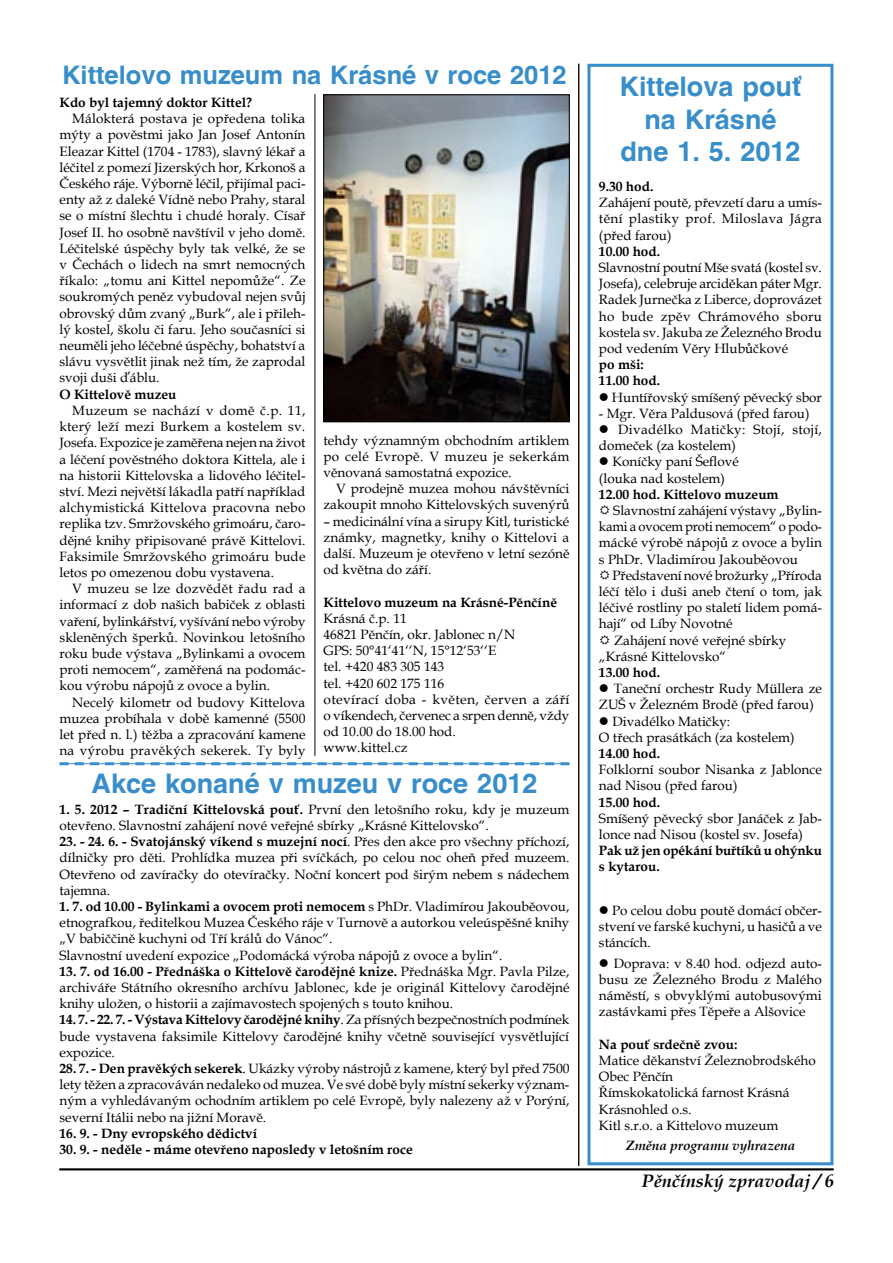
<style>
.page{position:relative;width:893px;height:1263px;background:#fff}
.page>*{position:absolute;margin:0;border:0;box-sizing:border-box;transform-origin:0 0}
.t1{font:700 27px/32.4px "Switzerland";color:#378eca;text-align:center}
.t2{font:700 25.5px "Switzerland";color:#378eca}
.t3{font:italic 700 18px "Book Antiqua";color:#000}
.t4{font:13.5px/16.2px "Book Antiqua";color:#000;text-align:justify}
.t5{font:700 13.5px/16.2px "Book Antiqua";color:#000}
.t6{font:13.5px/16.2px "Book Antiqua";letter-spacing:.025em;color:#000}
.t7{font:italic 700 13.5px "Book Antiqua";color:#000}
.s1{font-weight:700}
</style>
<div class="page">
<hr style="left:60px;top:1169px;width:773px;height:1px;background:#000">
<hr style="left:578px;top:64px;width:1px;height:1102px;background:#000">
<svg style="left:60px;top:762px;width:509px;height:3px;background:#75b1da"></svg>
<img style="left:325px;top:97px;width:242px;height:323px">
<div style="left:323px;top:95px;width:246px;height:327px;border:1px solid #000"></div>
<div style="left:587px;top:64px;width:246px;height:1101px;border:3px solid #378eca"></div>
<hr style="left:315px;top:94px;width:1px;height:662px;background:#000">
<h2 class="t2" style="left:62px;top:59px;width:506px">Kittelovo muzeum na Krásné v roce 2012</h2>
<p class="t5" style="left:60px;top:94px;width:194px">Kdo byl tajemný doktor Kittel?</p>
<p class="t4" style="left:60px;top:110px;width:247px;text-indent:13px">Málokterá postava je opředena tolika mýty a pověstmi jako Jan Josef Antonín Eleazar Kittel (1704 - 1783), slavný lékař a léčitel z pomezí Jizerských hor, Krkonoš a Českého ráje. Výborně léčil, přijímal paci&shy;enty až z daleké Vídně nebo Prahy, staral se o místní šlechtu i chudé horaly. Císař Josef II. ho osobně navštívil v jeho domě.<br>Léčitelské úspěchy byly tak velké, že se v Čechách o lidech na smrt nemocných říkalo: „tomu ani Kittel nepomůže“. Ze soukromých peněz vybudoval nejen svůj obrovský dům zvaný „Burk“, ale i přileh&shy;lý kostel, školu či faru. Jeho současníci si neuměli jeho léčebné úspěchy, bohatství a slávu vysvětlit jinak než tím, že zaprodal svoji duši ďáblu.</p>
<p class="t5" style="left:60px;top:386px;width:118px">O Kittelově muzeu</p>
<p class="t4" style="left:60px;top:402px;width:247px;text-indent:13px">Muzeum se nachází v domě č.p. 11, který leží mezi Burkem a kostelem sv.<br>Josefa. Expozice je zaměřena nejen na život a léčení pověstného doktora Kittela, ale i na historii Kittelovska a lidového léčitel&shy;ství. Mezi největší lákadla patří například alchymistická Kittelova pracovna nebo replika tzv. Smržovského grimoáru, čaro&shy;dějné knihy připisované právě Kittelovi.<br>Faksimile Smržovského grimoáru bude letos po omezenou dobu vystavena.</p>
<p class="t4" style="left:60px;top:580px;width:248px;text-indent:13px">V muzeu se lze dozvědět řadu rad a informací z dob našich babiček z oblasti vaření, bylinkářství, vyšívání nebo výroby skleněných šperků. Novinkou letošního roku bude výstava „Bylinkami a ovocem proti nemocem“, zaměřená na podomác&shy;kou výrobu nápojů z ovoce a bylin.</p>
<p class="t4" style="left:60px;top:693px;width:248px;text-indent:13px">Necelý kilometr od budovy Kittelova muzea probíhala v době kamenné (5500 let před n. l.) těžba a zpracování kamene na výrobu pravěkých sekerek. Ty byly</p>
<p class="t4" style="left:323px;top:432px;width:247px">tehdy významným obchodním artiklem po celé Evropě. V muzeu je sekerkám věnovaná samostatná expozice.</p>
<p class="t4" style="left:323px;top:480px;width:247px;text-align:right">V prodejně muzea mohou návštěvníci zakoupit mnoho Kittelovských suvenýrů</p>
<p class="t4" style="left:323px;top:513px;width:247px">– medicinální vína a sirupy Kitl, turistické známky, magnetky, knihy o Kittelovi a další. Muzeum je otevřeno v letní sezóně od května do září.</p>
<p class="t5" style="left:323px;top:594px;width:235px">Kittelovo muzeum na Krásné-Pěnčíně</p>
<p class="t4" style="left:323px;top:610px;width:248px;text-align:left">Krásná č.p. 11<br>46821 Pěnčín, okr. Jablonec n/N<br>GPS: 50°41‘41‘‘N, 15°12‘53‘‘E<br>tel. +420 483 305 143<br>tel. +420 602 175 116<br>otevírací doba - květen, červen a září o víkendech, červenec a srpen denně, vždy od 10.00 do 18.00 hod.<br>www.kittel.cz</p>
<h1 class="t1" style="left:92px;top:767px;width:447px">Akce konané v muzeu v roce 2012</h1>
<p class="t4" style="left:60px;top:801px;width:511px"><span class="s1">1. 5. 2012 – Tradiční Kittelovská pouť.</span> První den letošního roku, kdy je muzeum otevřeno. Slavnostní zahájení nové veřejné sbírky „Krásné Kittelovsko“.</p>
<p class="t4" style="left:60px;top:833px;width:512px"><span class="s1">23. - 24. 6. - Svatojánský víkend s muzejní nocí</span>. Přes den akce pro všechny příchozí, dílničky pro děti. Prohlídka muzea při svíčkách, po celou noc oheň před muzeem.<br>Otevřeno od zavíračky do otevíračky. Noční koncert pod širým nebem s nádechem tajemna.</p>
<p class="t4" style="left:60px;top:898px;width:511px;text-align:left"><span class="s1">1. 7. od 10.00 - Bylinkami a ovocem proti nemocem</span> s PhDr. Vladimírou Jakouběovou, etnografkou, ředitelkou Muzea Českého ráje v Turnově a autorkou veleúspěšné knihy „V babiččině kuchyni od Tří králů do Vánoc“.<br>Slavnostní uvedení expozice „Podomácká výroba nápojů z ovoce a bylin“.</p>
<p class="t4" style="left:60px;top:963px;width:512px"><span class="s1">13. 7. od 16.00 - Přednáška o Kittelově čarodějné knize.</span> Přednáška Mgr. Pavla Pilze, archiváře Státního okresního archívu Jablonec, kde je originál Kittelovy čarodějné knihy uložen, o historii a zajímavostech spojených s touto knihou.</p>
<p class="t4" style="left:60px;top:1011px;width:511px"><span class="s1">14. 7. - 22. 7. - Výstava Kittelovy čarodějné knihy</span>. Za přísných bezpečnostních podmínek bude vystavena faksimile Kittelovy čarodějné knihy včetně související vysvětlující expozice.</p>
<p class="t4" style="left:60px;top:1060px;width:511px"><span class="s1">28. 7. - Den pravěkých sekerek</span>. Ukázky výroby nástrojů z kamene, který byl před 7500 lety těžen a zpracováván nedaleko od muzea. Ve své době byly místní sekerky význam&shy;ným a vyhledávaným ochodním artiklem po celé Evropě, byly nalezeny až v Porýní, severní Itálii nebo na jižní Moravě.</p>
<p class="t5" style="left:60px;top:1125px;width:199px">16. 9. - Dny evropského dědictví</p>
<p class="t5" style="left:60px;top:1141px;width:355px">30. 9. - neděle - máme otevřeno naposledy v letošním roce</p>
<h1 class="t1" style="left:619px;top:70px;width:183px">Kittelova pouť na Krásné dne 1. 5. 2012</h1>
<p class="t5" style="left:599px;top:178px;width:56px">9.30 hod.</p>
<p class="t4" style="left:599px;top:194px;width:224px">Zahájení poutě, převzetí daru a umís&shy;tění plastiky prof. Miloslava Jágra (před farou)</p>
<p class="t5" style="left:599px;top:243px;width:63px">10.00 hod.</p>
<p class="t4" style="left:599px;top:259px;width:225px">Slavnostní poutní Mše svatá (kostel sv.<br>Josefa), celebruje arciděkan páter Mgr.<br>Radek Jurnečka z Liberce, doprovázet ho bude zpěv Chrámového sboru kostela sv. Jakuba ze Železného Brodu pod vedením Věry Hlubůčkové</p>
<p class="t5" style="left:599px;top:356px;width:63px">po mši:<br>11.00 hod.</p>
<p class="t4" style="left:599px;top:389px;width:224px">● Huntířovský smíšený pěvecký sbor</p>
<p class="t4" style="left:599px;top:405px;width:212px">- Mgr. Věra Paldusová (před farou)</p>
<p class="t6" style="left:599px;top:421px;width:224px">● Divadélko Matičky: Stojí, stojí, domeček (za kostelem)</p>
<p class="t4" style="left:599px;top:453px;width:141px">● Koníčky paní Šeflové (louka nad kostelem)</p>
<p class="t5" style="left:599px;top:486px;width:181px">12.00 hod. Kittelovo muzeum</p>
<p class="t4" style="left:599px;top:502px;width:225px;text-indent:14px">Slavnostní zahájení výstavy „Bylin&shy;kami a ovocem proti nemocem“ o podo&shy;mácké výrobě nápojů z ovoce a bylin s PhDr. Vladimírou Jakouběovou</p>
<p class="t4" style="left:612px;top:567px;width:211px">Představení nové brožurky „Příroda</p>
<p class="t4" style="left:599px;top:583px;width:224px">léčí tělo i duši aneb čtení o tom, jak</p>
<p class="t4" style="left:599px;top:599px;width:224px">léčivé rostliny po staletí lidem pomá-</p>
<p class="t4" style="left:599px;top:615px;width:135px">hají“ od Líby Novotné</p>
<p class="t4" style="left:614px;top:632px;width:173px">Zahájení nové veřejné sbírky</p>
<p class="t4" style="left:599px;top:648px;width:129px">„Krásné Kittelovsko“</p>
<p class="t5" style="left:599px;top:664px;width:63px">13.00 hod.</p>
<p class="t4" style="left:599px;top:680px;width:224px">● Taneční orchestr Rudy Müllera ze<br>ZUŠ v Železném Brodě (před farou)</p>
<p class="t4" style="left:599px;top:713px;width:197px">● Divadélko Matičky:<br>O třech prasátkách (za kostelem)</p>
<p class="t5" style="left:599px;top:745px;width:63px">14.00 hod.</p>
<p class="t4" style="left:599px;top:761px;width:224px">Folklorní soubor Nisanka z Jablonce nad Nisou (před farou)</p>
<p class="t5" style="left:599px;top:794px;width:63px">15.00 hod.</p>
<p class="t4" style="left:599px;top:810px;width:224px">Smíšený pěvecký sbor Janáček z Jab&shy;lonce nad Nisou (kostel sv. Josefa)</p>
<p class="t5" style="left:599px;top:842px;width:224px">Pak už jen opékání buřtíků u ohýnku s kytarou.</p>
<p class="t4" style="left:599px;top:902px;width:225px">● Po celou dobu poutě domácí občer&shy;stvení ve farské kuchyni, u hasičů a ve stáncích.</p>
<p class="t4" style="left:599px;top:955px;width:224px">● Doprava: v 8.40 hod. odjezd auto&shy;busu ze Železného Brodu z Malého náměstí, s obvyklými autobusovými zastávkami přes Těpeře a Alšovice</p>
<p class="t5" style="left:599px;top:1036px;width:140px">Na pouť srdečně zvou:</p>
<p class="t4" style="left:599px;top:1052px;width:218px;text-align:left">Matice děkanství Železnobrodského<br>Obec Pěnčín<br>Římskokatolická farnost Krásná<br>Krásnohled o.s.<br>Kitl s.r.o. a Kittelovo muzeum</p>
<p class="t7" style="left:626px;top:1136px;width:171px">Změna programu vyhrazena</p>
<h3 class="t3" style="left:642px;top:1168px;width:194px">Pěnčínský zpravodaj / 6</h3>
</div>
